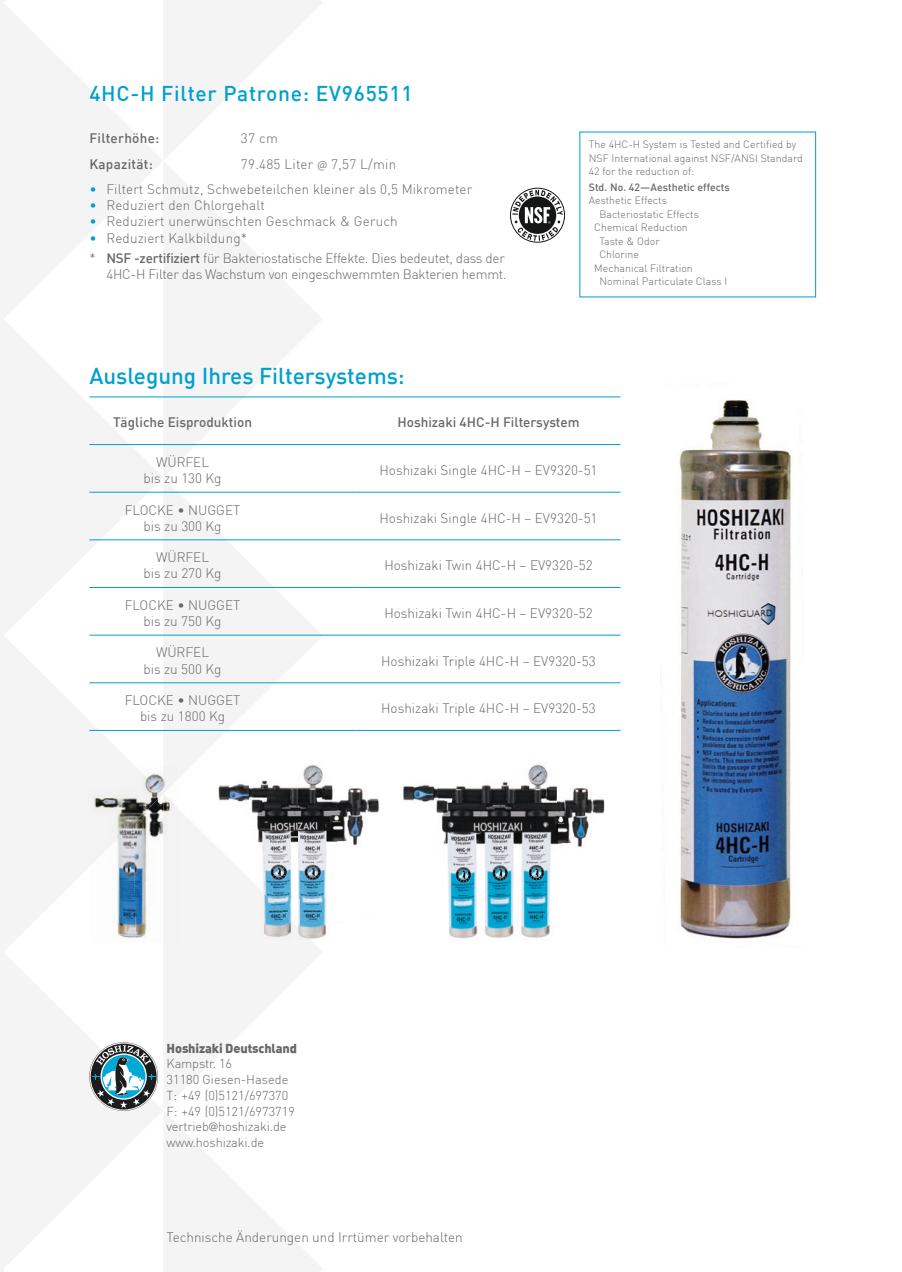
<style>
.page{position:relative;width:902px;height:1272px;background:#fff}
.page>*{position:absolute;margin:0;border:0;box-sizing:border-box;transform-origin:0 0}
.t1{font:500 22.5px "DIN";color:#00a0cd}
.t2{font:500 21px "DIN";letter-spacing:.035em;color:#00a0cd}
.t3{font:300 13.5px/16.2px "DIN";color:#686868;text-align:center}
.t4{font:300 13.5px/20.4px "DIN";letter-spacing:-.02em;color:#686868}
.t5{font:500 13.5px "DIN";color:#686868}
.t6{font:500 13.5px "DIN";letter-spacing:.02em;color:#686868}
.t7{font:300 13.5px "DIN";letter-spacing:.02em;color:#686868}
.t8{font:300 12.75px/15.8px "DIN";letter-spacing:-.01em;color:#686868}
.t9{font:12.75px "DIN Black Alternate";letter-spacing:-.01em;color:#686868}
.t10{font:300 10.5px/13.5px "DIN";letter-spacing:.005em;color:#686868}
.t11{font:500 10.5px "DIN";letter-spacing:.005em;color:#686868}
.s1{font-family:"Myriad Pro"}
.s2{color:#00a0cd}
.s3{font-weight:500}
.s4{font-family:"Futura PT";font-weight:400}
</style>
<div class="page">
<svg style="left:4px;top:477px;width:319px;height:157px;fill:#f4f4f4"></svg>
<svg style="left:4px;top:161px;width:319px;height:316px"></svg>
<svg style="left:4px;top:1110px;width:318px;height:161px;fill:#f4f4f4"></svg>
<svg style="left:4px;top:635px;width:319px;height:475px;fill:#f4f4f4"></svg>
<svg style="left:4px;top:0;width:318px;height:161px;fill:#f4f4f4"></svg>
<hr style="left:0;top:0;width:4px;height:1271px;background:#f4f4f4">
<img style="left:133px;top:766px;width:44px;height:177px">
<img style="left:90px;top:898px;width:46px;height:46px">
<img style="left:163px;top:766px;width:14px;height:1px">
<img style="left:88px;top:767px;width:90px;height:89px">
<img style="left:90px;top:854px;width:89px;height:44px">
<img style="left:163px;top:898px;width:17px;height:44px">
<img style="left:213px;top:762px;width:167px;height:91px">
<img style="left:264px;top:853px;width:63px;height:45px">
<img style="left:315px;top:898px;width:11px;height:46px">
<img style="left:213px;top:842px;width:51px;height:102px">
<img style="left:264px;top:893px;width:51px;height:51px">
<img style="left:403px;top:764px;width:202px;height:175px">
<img style="left:679px;top:399px;width:112px;height:540px">
<hr style="left:89px;top:444px;width:267px;height:1px;background:#00a0cd">
<hr style="left:356px;top:444px;width:264px;height:1px;background:#00a0cd">
<hr style="left:89px;top:492px;width:267px;height:1px;background:#00a0cd">
<hr style="left:356px;top:492px;width:264px;height:1px;background:#00a0cd">
<hr style="left:89px;top:539px;width:267px;height:1px;background:#00a0cd">
<hr style="left:356px;top:539px;width:264px;height:1px;background:#00a0cd">
<hr style="left:89px;top:587px;width:267px;height:1px;background:#00a0cd">
<hr style="left:356px;top:587px;width:264px;height:1px;background:#00a0cd">
<hr style="left:89px;top:634px;width:267px;height:1px;background:#00a0cd">
<hr style="left:356px;top:634px;width:264px;height:1px;background:#00a0cd">
<hr style="left:89px;top:682px;width:267px;height:1px;background:#00a0cd">
<hr style="left:356px;top:682px;width:264px;height:1px;background:#00a0cd">
<hr style="left:89px;top:730px;width:267px;height:1px;background:#00a0cd">
<hr style="left:356px;top:730px;width:264px;height:1px;background:#00a0cd">
<hr style="left:89px;top:396px;width:267px;height:1px;background:#00a0cd">
<hr style="left:356px;top:396px;width:264px;height:1px;background:#00a0cd">
<div style="left:510px;top:188px;width:55px;height:54px;border:1px solid #151616;border-radius:50%"></div>
<svg style="left:512px;top:190px;width:50px;height:51px"></svg>
<svg style="left:89px;top:1042px;width:69px;height:68px"></svg>
<h2 class="t2" style="left:89px;top:80px;width:325px">4HC-H Filter Patrone: EV965511</h2>
<p class="t6" style="left:89px;top:129px;width:72px">Filterhöhe:</p>
<p class="t3" style="left:241px;top:129px;width:38px">37 cm</p>
<p class="t6" style="left:89px;top:156px;width:65px">Kapazität:</p>
<p class="t7" style="left:241px;top:156px;width:157px">79.485 Liter <span class="s1">@</span> 7,57 L/min</p>
<p class="t3" style="left:89px;top:181px;width:384px"><span class="s2">•</span> Filtert Schmutz, Schwebeteilchen kleiner als 0,5 Mikrometer</p>
<p class="t3" style="left:89px;top:197px;width:177px"><span class="s2">•</span> Reduziert den Chlorgehalt</p>
<p class="t3" style="left:89px;top:213px;width:310px"><span class="s2">•</span> Reduziert unerwünschten Geschmack &amp; Geruch</p>
<p class="t4" style="left:89px;top:227px;width:417px"><span class="s2">•</span> Reduziert Kalkbildung*<br>* <span class="s3">NSF -zertifiziert</span> für Bakteriostatische Effekte. Dies bedeutet, dass der</p>
<p class="t4" style="left:106px;top:264px;width:402px">4HC-H Filter das Wachstum von eingeschwemmten Bakterien hemmt.</p>
<p class="t10" style="left:588px;top:137px;width:215px">The 4HC-H System is Tested and Certified by<br>NSF International against NSF/ANSI Standard<br>42 for the reduction of:</p>
<p class="t11" style="left:588px;top:180px;width:143px">Std. No. 42—Aesthetic effects</p>
<p class="t10" style="left:588px;top:194px;width:80px">Aesthetic Effects</p>
<p class="t10" style="left:599px;top:207px;width:101px">Bacteriostatic Effects</p>
<p class="t10" style="left:594px;top:221px;width:95px">Chemical Reduction</p>
<p class="t10" style="left:599px;top:234px;width:62px">Taste &amp; Odor</p>
<p class="t10" style="left:599px;top:248px;width:41px">Chlorine</p>
<p class="t10" style="left:594px;top:261px;width:100px">Mechanical Filtration</p>
<p class="t10" style="left:599px;top:275px;width:129px">Nominal Particulate Class I</p>
<h1 class="t1" style="left:89px;top:361px;width:317px">Auslegung Ihres Filtersystems:</h1>
<p class="t5" style="left:113px;top:414px;width:140px">Tägliche Eisproduktion</p>
<p class="t5" style="left:397px;top:414px;width:184px">Hoshizaki 4HC-H Filtersystem</p>
<p class="t3" style="left:143px;top:454px;width:80px">WÜRFEL<br>bis zu 130 Kg</p>
<p class="t3" style="left:379px;top:462px;width:219px">Hoshizaki Single 4HC-H – EV9320-51</p>
<p class="t3" style="left:125px;top:501px;width:117px">FLOCKE • NUGGET bis zu 300 Kg</p>
<p class="t3" style="left:379px;top:509px;width:219px">Hoshizaki Single 4HC-H – EV9320-51</p>
<p class="t3" style="left:143px;top:549px;width:80px">WÜRFEL<br>bis zu 270 Kg</p>
<p class="t3" style="left:384px;top:557px;width:210px">Hoshizaki Twin 4HC-H – EV9320-52</p>
<p class="t3" style="left:125px;top:596px;width:117px">FLOCKE • NUGGET bis zu 750 Kg</p>
<p class="t3" style="left:384px;top:605px;width:210px">Hoshizaki Twin 4HC-H – EV9320-52</p>
<p class="t3" style="left:143px;top:644px;width:80px">WÜRFEL<br>bis zu 500 Kg</p>
<p class="t3" style="left:381px;top:652px;width:216px">Hoshizaki Triple 4HC-H – EV9320-53</p>
<p class="t3" style="left:125px;top:692px;width:117px">FLOCKE • NUGGET bis zu 1800 Kg</p>
<p class="t3" style="left:381px;top:700px;width:216px">Hoshizaki Triple 4HC-H – EV9320-53</p>
<p class="t9" style="left:166px;top:1039px;width:132px">Hoshizaki Deutschland</p>
<p class="t8" style="left:166px;top:1055px;width:130px">Kampstr. 16<br>31180 Giesen-Hasede<br>T: +49 (0)5121/697370<br>F: +49 (0)5121/6973719 vertrieb<span class="s4">@</span>hoshizaki.de www.hoshizaki.de</p>
<p class="t3" style="left:166px;top:1228px;width:298px">Technische Änderungen und Irrtümer vorbehalten</p>
</div>
